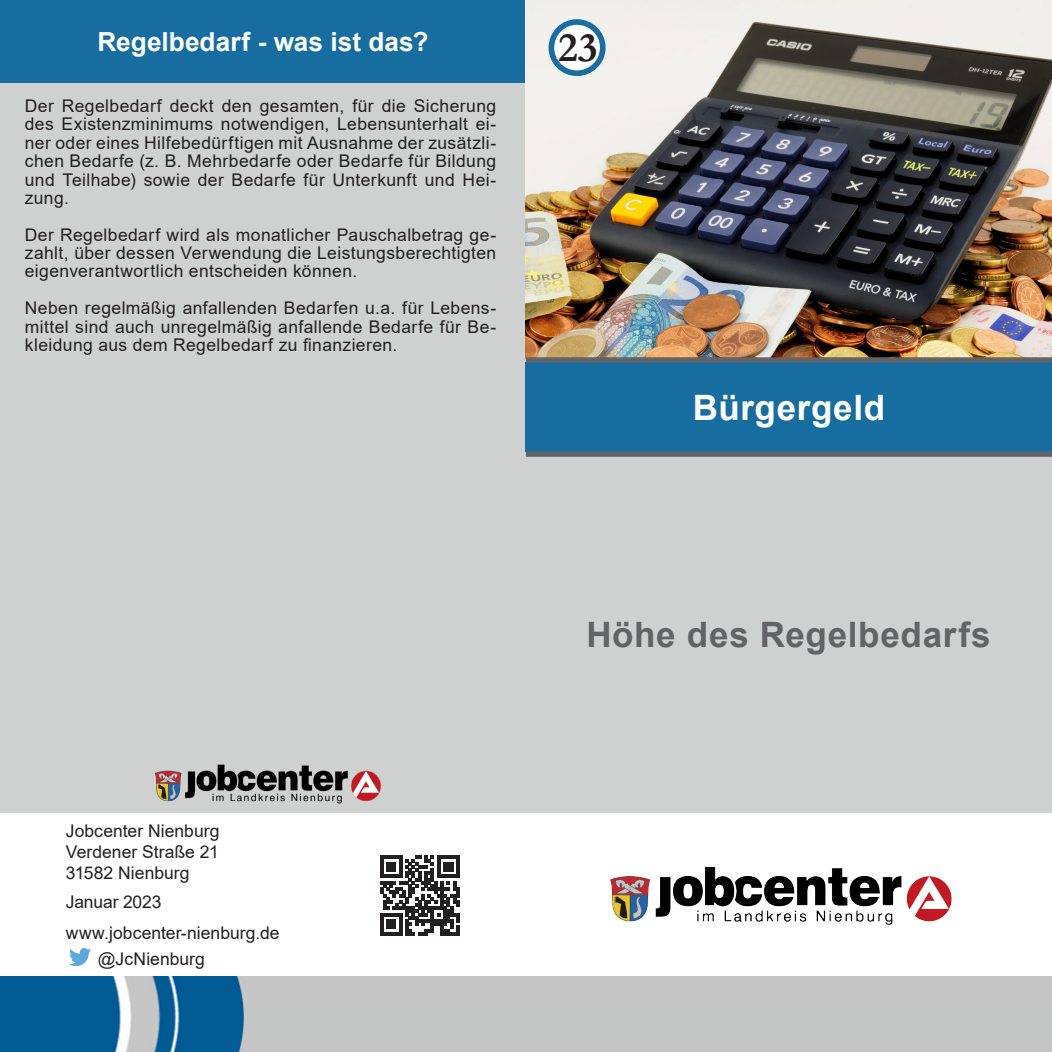
<style>
.page{position:relative;width:1052px;height:1052px;background:#fff}
.page>*{position:absolute;margin:0;border:0;box-sizing:border-box;transform-origin:0 0}
.t1{font:700 42px "Garamond";color:#231f20}
.t2{font:700 35px "Arial";letter-spacing:.02em;color:#636366}
.t3{font:700 35px "Arial";letter-spacing:.015em;color:#fff}
.t4{font:700 26.25px "Arial";color:#fff}
.Lauftext{font:17.5px/18.4px "Arial";letter-spacing:.02em;color:#231f20;text-align:justify}
.Lauftext-2{font:17.5px "Arial";letter-spacing:-.01em;color:#231f20}
</style>
<div class="page">
<div style="left:0;top:0;width:1052px;height:812px;background:#cfd1d0"></div>
<div style="left:0;top:0;width:526px;height:83px;background:#186da0"></div>
<img style="left:0;top:976px;width:1052px;height:76px">
<img style="left:610px;top:866px;width:342px;height:59px">
<img style="left:155px;top:764px;width:226px;height:40px">
<div style="left:526px;top:362px;width:526px;height:89px;background:#186da0"></div>
<svg style="left:380px;top:855px;width:79px;height:80px"></svg>
<img style="left:526px;top:0;width:526px;height:357px">
<div style="left:551px;top:22px;width:52px;height:51px;background:#fff;border-radius:50%"></div>
<div style="left:548px;top:19px;width:57px;height:57px;border:6px solid #1a6da0;border-radius:50%"></div>
<div style="left:526px;top:357px;width:526px;height:5px;background:#636366"></div>
<div style="left:526px;top:451px;width:526px;height:6px;background:#636366"></div>
<img style="left:69px;top:948px;width:22px;height:17px">
<p class="t4" style="left:97px;top:24px;width:332px">Regelbedarf - was ist das?</p>
<p class="Lauftext" style="left:25px;top:97px;width:473px">Der Regelbedarf deckt den gesamten, für die Sicherung des Existenzminimums notwendigen, Lebensunterhalt ei&shy;ner oder eines Hilfebedürftigen mit Ausnahme der zusätzli&shy;chen Bedarfe (z. B. Mehrbedarfe oder Bedarfe für Bildung und Teilhabe) sowie der Bedarfe für Unterkunft und Hei&shy;zung.</p>
<p class="Lauftext" style="left:25px;top:225px;width:473px">Der Regelbedarf wird als monatlicher Pauschalbetrag ge&shy;zahlt, über dessen Verwendung die Leistungsberechtigten eigenverantwortlich entscheiden können.</p>
<p class="Lauftext" style="left:25px;top:299px;width:473px">Neben regelmäßig anfallenden Bedarfen u.a. für Lebens&shy;mittel sind auch unregelmäßig anfallende Bedarfe für Be&shy;kleidung aus dem Regelbedarf zu finanzieren.</p>
<p class="t1" style="left:558px;top:19px;width:41px">23</p>
<p class="t3" style="left:693px;top:383px;width:194px">Bürgergeld</p>
<p class="Lauftext" style="left:66px;top:821px;width:155px">Jobcenter Nienburg</p>
<p class="Lauftext" style="left:66px;top:841px;width:155px;line-height:21px">Verdener Straße 21<br>31582 Nienburg</p>
<p class="Lauftext-2" style="left:66px;top:889px;width:97px">Januar 2023</p>
<p class="Lauftext" style="left:66px;top:924px;width:215px">www.jobcenter-nienburg.de</p>
<p class="Lauftext" style="left:98px;top:949px;width:109px">@JcNienburg</p>
<p class="t2" style="left:586px;top:610px;width:406px">Höhe des Regelbedarfs</p>
</div>
